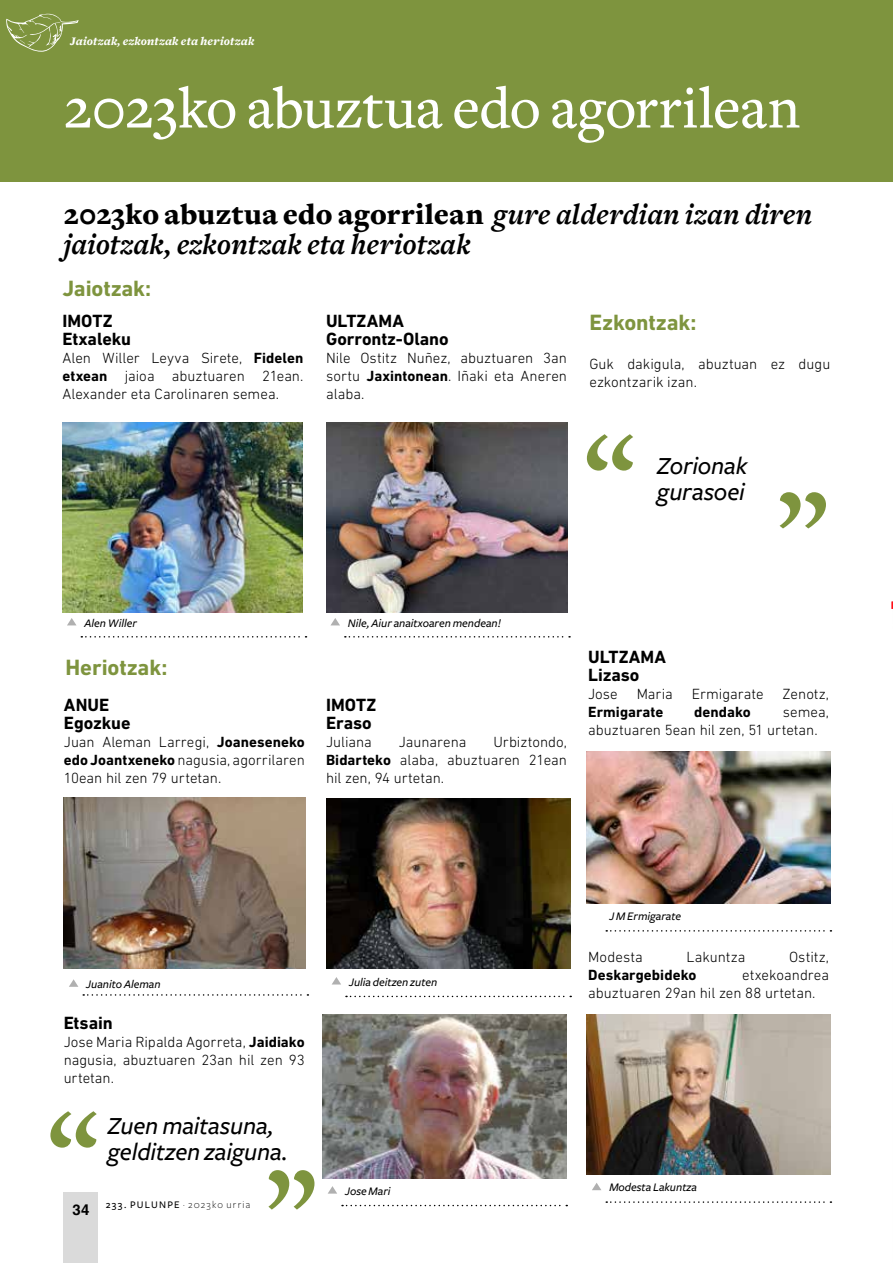
<style>
.page{position:relative;width:893px;height:1263px;background:#fff}
.page>*{position:absolute;margin:0;border:0;box-sizing:border-box;transform-origin:0 0}
.t1{font:500 60px "Freight Text";letter-spacing:-.005em;color:#fff}
.t2{font:italic 700 30px/30px "Freight Text";letter-spacing:.005em;color:#000}
.t3{font:italic 500 25.5px/25.5px "Freight Sans";letter-spacing:-.005em;color:#000}
.t4{font:700 22.5px "DIN Next LT Pro";letter-spacing:-.005em;color:#7e943e}
.t5{font:700 18px/18px "DIN Next LT Pro";color:#000}
.t6{font:300 15px/18px "DIN Next LT Pro";color:#000;text-align:justify}
.t7{font:700 15px "DIN Next LT Pro";letter-spacing:.005em;color:#000}
.t8{font:700 15px "Helvetica";color:#000}
.t9{font:italic 500 12px "Freight Sans";color:#000}
.t10{font:italic 900 12px "Freight Text";letter-spacing:.025em;color:#fff}
.t11{font:300 10.5px "Freight Sans";letter-spacing:.115em;color:#000}
.s1{font-weight:900;font-style:normal}
.s2{font-weight:700}
.s3{font-weight:500}
.s4{font-family:"Freight Sans Medium SC";font-weight:400}
</style>
<div class="page">
<div style="left:64px;top:1192px;width:34px;height:71px;background:#dadada"></div>
<svg style="left:891px;top:601px;width:2px;height:8px"></svg>
<div style="left:0;top:0;width:893px;height:181px;background:#7e943e"></div>
<svg style="left:6px;top:13px;width:73px;height:39px"></svg>
<svg style="left:50px;top:1111px;width:47px;height:37px"></svg>
<svg style="left:268px;top:1170px;width:46px;height:39px"></svg>
<svg style="left:83px;top:994px;width:225px;height:2px"></svg>
<svg style="left:81px;top:636px;width:226px;height:1px"></svg>
<svg style="left:345px;top:636px;width:225px;height:1px"></svg>
<svg style="left:346px;top:996px;width:225px;height:1px"></svg>
<svg style="left:606px;top:930px;width:225px;height:1px"></svg>
<svg style="left:606px;top:1201px;width:225px;height:2px"></svg>
<svg style="left:342px;top:1205px;width:225px;height:1px"></svg>
<svg style="left:69px;top:979px;width:9px;height:8px"></svg>
<svg style="left:67px;top:618px;width:9px;height:7px"></svg>
<svg style="left:331px;top:618px;width:9px;height:7px"></svg>
<svg style="left:332px;top:977px;width:9px;height:7px"></svg>
<svg style="left:592px;top:1183px;width:9px;height:7px"></svg>
<svg style="left:328px;top:1186px;width:9px;height:7px"></svg>
<img style="left:64px;top:797px;width:241px;height:172px">
<img style="left:63px;top:422px;width:239px;height:190px">
<img style="left:326px;top:422px;width:241px;height:190px">
<img style="left:326px;top:799px;width:245px;height:170px">
<img style="left:586px;top:752px;width:245px;height:151px">
<img style="left:586px;top:1015px;width:244px;height:159px">
<img style="left:322px;top:1015px;width:245px;height:163px">
<svg style="left:587px;top:434px;width:46px;height:37px"></svg>
<svg style="left:780px;top:492px;width:46px;height:36px"></svg>
<p class="t10" style="left:70px;top:35px;width:185px">Jaiotzak, ezkontzak eta heriotzak</p>
<h1 class="t1" style="left:64px;top:76px;width:738px">2023ko abuztua edo agorrilean</h1>
<h2 class="t2" style="left:64px;top:200px;width:750px"><span class="s1">2023ko abuztua edo agorrilean</span> gure alderdian izan diren jaiotzak, ezkontzak eta heriotzak</h2>
<h3 class="t4" style="left:63px;top:275px;width:90px">Jaiotzak:</h3>
<p class="t5" style="left:63px;top:312px;width:70px">IMOTZ<br>Etxaleku</p>
<p class="t6" style="left:63px;top:349px;width:242px">Alen Willer Leyva Sirete, <span class="s2">Fidelen etxean</span> jaioa abuztuaren 21ean.<br>Alexander eta Carolinaren semea.</p>
<p class="t5" style="left:326px;top:312px;width:124px">ULTZAMA<br>Gorrontz-Olano</p>
<p class="t6" style="left:326px;top:349px;width:242px">Nile Ostitz Nuñez, abuztuaren 3an sortu <span class="s2">Jaxintonean</span>. Iñaki eta Aneren alaba.</p>
<h3 class="t4" style="left:589px;top:309px;width:109px">Ezkontzak:</h3>
<p class="t6" style="left:589px;top:355px;width:242px">Guk dakigula, abuztuan ez dugu ezkontzarik izan.</p>
<h3 class="t3" style="left:657px;top:453px;width:92px">Zorionak gurasoei</h3>
<p class="t9" style="left:84px;top:616px;width:54px">Alen Willer</p>
<p class="t9" style="left:348px;top:616px;width:155px">Nile, Aiur anaitxoaren mendean!</p>
<h3 class="t4" style="left:66px;top:654px;width:103px">Heriotzak:</h3>
<p class="t5" style="left:64px;top:696px;width:68px">ANUE<br>Egozkue</p>
<p class="t6" style="left:64px;top:733px;width:242px">Juan Aleman Larregi, <span class="s2">Joaneseneko edo Joantxeneko</span> nagusia, agorrilaren 10ean hil zen 79 urtetan.</p>
<p class="t5" style="left:326px;top:696px;width:52px">IMOTZ<br>Eraso</p>
<p class="t6" style="left:326px;top:733px;width:47px">Juliana</p>
<p class="t6" style="left:399px;top:733px;width:69px">Jaunarena</p>
<p class="t6" style="left:326px;top:733px;width:242px;text-indent:167px">Urbiztondo, <span class="s2">Bidarteko</span> alaba, abuztuaren 21ean hil zen, 94 urtetan.</p>
<p class="t5" style="left:588px;top:648px;width:79px">ULTZAMA<br>Lizaso</p>
<p class="t6" style="left:588px;top:685px;width:31px">Jose</p>
<p class="t6" style="left:637px;top:685px;width:38px">Maria</p>
<p class="t6" style="left:692px;top:685px;width:73px">Ermigarate</p>
<p class="t6" style="left:783px;top:685px;width:48px">Zenotz,</p>
<p class="t7" style="left:588px;top:703px;width:77px">Ermigarate</p>
<p class="t7" style="left:694px;top:703px;width:58px">dendako</p>
<p class="t6" style="left:588px;top:703px;width:242px;text-indent:195px">semea, abuztuaren 5ean hil zen, 51 urtetan.</p>
<p class="t9" style="left:86px;top:977px;width:76px">Juanito Aleman</p>
<p class="t5" style="left:64px;top:1014px;width:51px">Etsain</p>
<p class="t6" style="left:64px;top:1033px;width:242px">Jose Maria Ripalda Agorreta, <span class="s2">Jaidiako </span>nagusia, abuztuaren 23an hil zen 93 urtetan.</p>
<h3 class="t3" style="left:108px;top:1113px;width:181px">Zuen maitasuna, gelditzen zaiguna.</h3>
<p class="t8" style="left:72px;top:1201px;width:18px">34</p>
<p class="t11" style="left:106px;top:1198px;width:146px"><span class="s3">233.</span> <span class="s4">PULUNPE</span> · 2023ko urria</p>
<p class="t9" style="left:349px;top:975px;width:90px">Julia deitzen zuten</p>
<p class="t9" style="left:345px;top:1184px;width:47px">Jose Mari</p>
<p class="t9" style="left:609px;top:909px;width:73px">J M Ermigarate</p>
<p class="t6" style="left:588px;top:947px;width:56px">Modesta</p>
<p class="t6" style="left:687px;top:947px;width:60px">Lakuntza</p>
<p class="t6" style="left:789px;top:947px;width:42px">Ostitz,</p>
<p class="t7" style="left:588px;top:966px;width:110px">Deskargebideko</p>
<p class="t6" style="left:588px;top:965px;width:242px;text-indent:154px">etxekoandrea abuztuaren 29an hil zen 88 urtetan.</p>
<p class="t9" style="left:609px;top:1181px;width:89px">Modesta Lakuntza</p>
</div>
